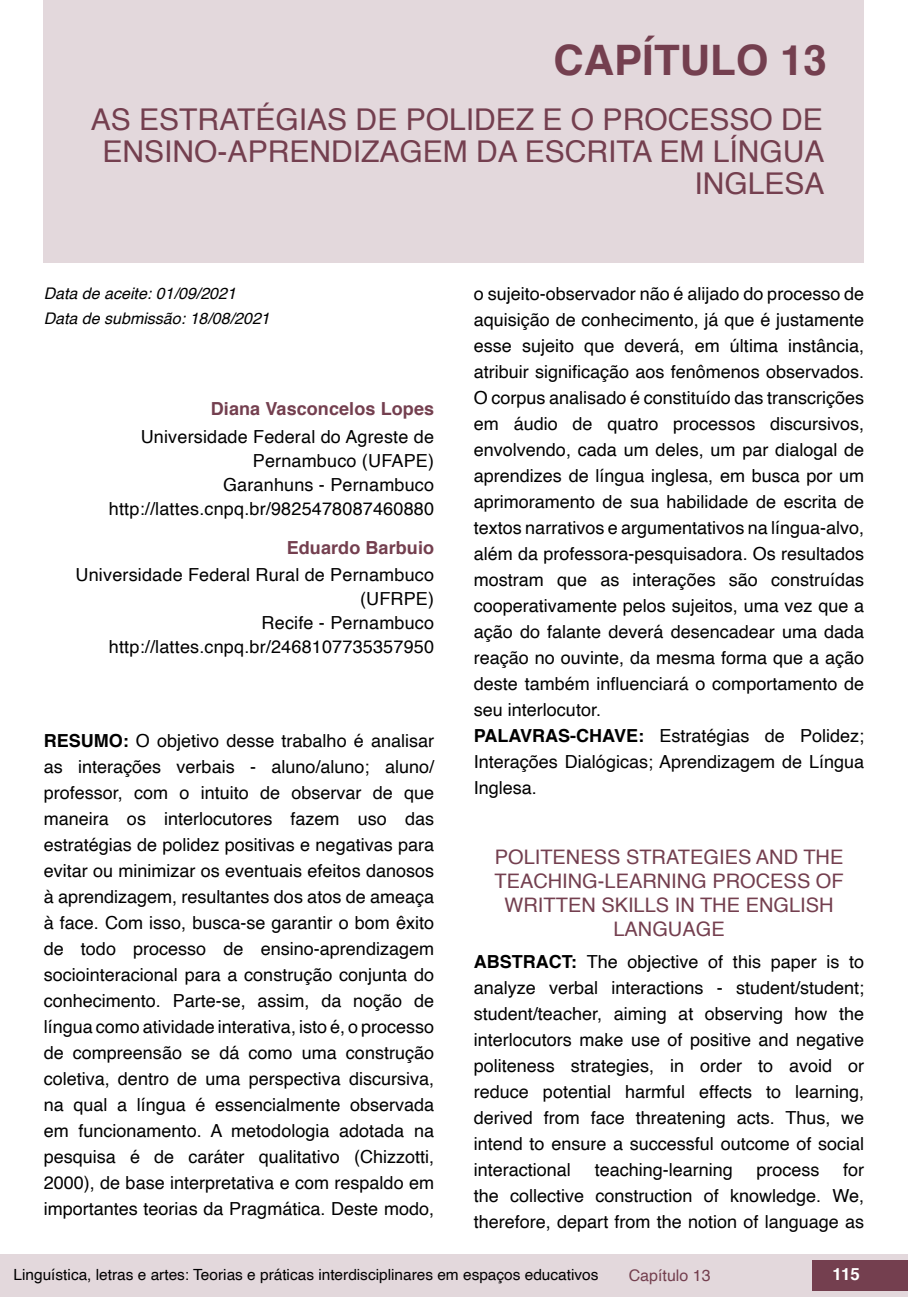
<style>
.page{position:relative;width:908px;height:1304px;background:#fff}
.page>*{position:absolute;margin:0;border:0;box-sizing:border-box;transform-origin:0 0}
.t1{font:700 42px "Helvetica";color:#743f4f}
.t2{font:30px/32px "Helvetica";color:#743f4f;text-align:right}
.t3{font:20px/24px "Helvetica";color:#743f4f;text-align:center}
.t4{font:18px/26px "Helvetica";color:#000;text-align:justify}
.t5{font:700 18px "Helvetica";letter-spacing:.005em;color:#743f4f}
.t6{font:700 16.8px "Helvetica";color:#fff}
.t7{font:italic 16px "Helvetica";color:#000}
.t8{font:16px "Helvetica";color:#743f4f}
.t9{font:15.4px "Helvetica";color:#000}
.s1{font-weight:700}
</style>
<div class="page">
<div style="left:0;top:1254px;width:906px;height:43px;background:#e3d8dc"></div>
<div style="left:812px;top:1261px;width:95px;height:30px;background:#743f4f"></div>
<div style="left:44px;top:0;width:819px;height:263px;background:#e3d8dc"></div>
<h1 class="t1" style="left:553px;top:26px;width:275px">CAPÍTULO 13</h1>
<h2 class="t2" style="left:91px;top:104px;width:734px">AS ESTRATÉGIAS DE POLIDEZ E O PROCESSO DE<br>ENSINO-APRENDIZAGEM DA ESCRITA EM LÍNGUA<br>INGLESA</h2>
<p class="t7" style="left:44px;top:280px;width:194px">Data de aceite: 01/09/2021</p>
<p class="t7" style="left:44px;top:306px;width:227px">Data de submissão: 18/08/2021</p>
<p class="t5" style="left:211px;top:395px;width:225px">Diana Vasconcelos Lopes</p>
<p class="t4" style="left:109px;top:425px;width:326px;line-height:24px;text-align:right">Universidade Federal do Agreste de<br>Pernambuco (UFAPE)<br>Garanhuns - Pernambuco http://lattes.cnpq.br/9825478087460880</p>
<p class="t5" style="left:286px;top:533px;width:149px">Eduardo Barbuio</p>
<p class="t4" style="left:76px;top:564px;width:360px;line-height:24px;text-align:right">Universidade Federal Rural de Pernambuco (UFRPE)<br>Recife - Pernambuco http://lattes.cnpq.br/2468107735357950</p>
<p class="t4" style="left:44px;top:729px;width:392px"><span class="s1">RESUMO:</span> O objetivo desse trabalho é analisar as interações verbais - aluno/aluno; aluno/ professor, com o intuito de observar de que maneira os interlocutores fazem uso das estratégias de polidez positivas e negativas para evitar ou minimizar os eventuais efeitos danosos à aprendizagem, resultantes dos atos de ameaça à face. Com isso, busca-se garantir o bom êxito de todo processo de ensino-aprendizagem sociointeracional para a construção conjunta do conhecimento. Parte-se, assim, da noção de língua como atividade interativa, isto é, o processo de compreensão se dá como uma construção coletiva, dentro de uma perspectiva discursiva, na qual a língua é essencialmente observada em funcionamento. A metodologia adotada na pesquisa é de caráter qualitativo (Chizzotti, 2000), de base interpretativa e com respaldo em importantes teorias da Pragmática. Deste modo,</p>
<p class="t4" style="left:473px;top:281px;width:392px;text-align:left">o sujeito-observador não é alijado do processo de aquisição de conhecimento, já que é justamente esse sujeito que deverá, em última instância, atribuir significação aos fenômenos observados.<br>O corpus analisado é constituído das transcrições em áudio de quatro processos discursivos, envolvendo, cada um deles, um par dialogal de aprendizes de língua inglesa, em busca por um aprimoramento de sua habilidade de escrita de textos narrativos e argumentativos na língua-alvo, além da professora-pesquisadora. Os resultados mostram que as interações são construídas cooperativamente pelos sujeitos, uma vez que a ação do falante deverá desencadear uma dada reação no ouvinte, da mesma forma que a ação deste também influenciará o comportamento de seu interlocutor.<br><span class="s1">PALAVRAS-CHAVE:</span> Estratégias de Polidez; Interações Dialógicas; Aprendizagem de Língua Inglesa.</p>
<p class="t3" style="left:494px;top:846px;width:350px">POLITENESS STRATEGIES AND THE<br>TEACHING-LEARNING PROCESS OF<br>WRITTEN SKILLS IN THE ENGLISH<br>LANGUAGE</p>
<p class="t4" style="left:473px;top:949px;width:392px"><span class="s1">ABSTRACT:</span> The objective of this paper is to analyze verbal interactions - student/student; student/teacher, aiming at observing how the interlocutors make use of positive and negative politeness strategies, in order to avoid or reduce potential harmful effects to learning, derived from face threatening acts. Thus, we intend to ensure a successful outcome of social interactional</p>
<p class="t4" style="left:473px;top:1157px;width:392px;text-indent:369px">for the collective construction of knowledge. We, therefore, depart from the notion of language as</p>
<p class="t4" style="left:594px;top:1157px;width:140px">teaching-learning</p>
<p class="t4" style="left:756px;top:1157px;width:65px">process</p>
<p class="t9" style="left:14px;top:1263px;width:586px">Linguística, letras e artes: Teorias e práticas interdisciplinares em espaços educativos</p>
<p class="t8" style="left:628px;top:1263px;width:83px">Capítulo 13</p>
<p class="t6" style="left:832px;top:1261px;width:29px">115</p>
</div>
